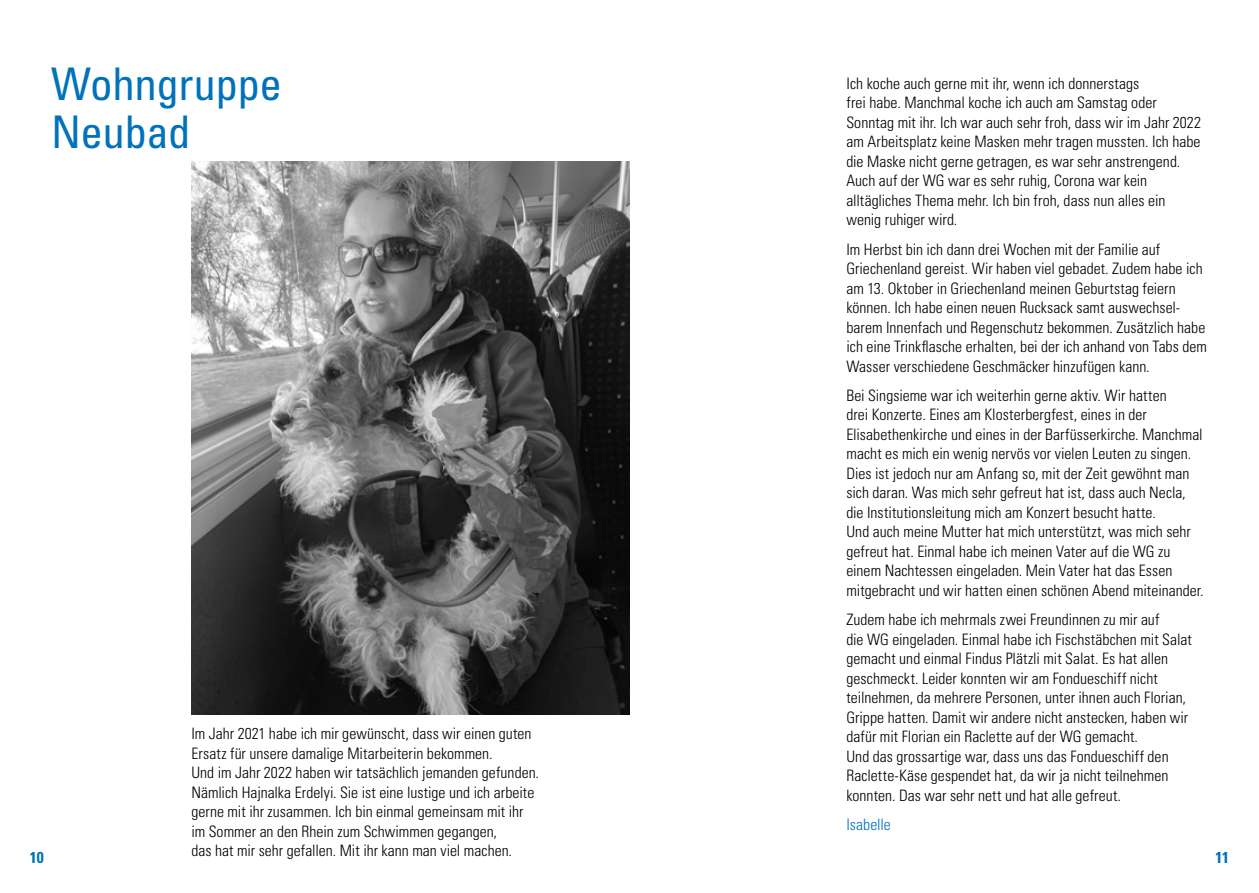
<style>
.page{position:relative;width:1259px;height:893px;background:#fff}
.page>*{position:absolute;margin:0;border:0;box-sizing:border-box;transform-origin:0 0}
.t1{font:condensed 45px/48px "Univers";letter-spacing:-.01em;color:#0072bc}
.t2{font:300 condensed 15.75px/19.5px "Univers";color:#000}
.t3{font:300 condensed 15.75px "Univers";color:#0072bc}
.t4{font:700 condensed 15.75px "Univers";color:#0072bc}
</style>
<div class="page">
<img style="left:191px;top:162px;width:438px;height:552px">
<h1 class="t1" style="left:51px;top:59px;width:233px">Wohngruppe<br>Neubad</h1>
<p class="t2" style="left:846px;top:73px;width:356px">Ich koche auch gerne mit ihr, wenn ich donnerstags<br>frei habe. Manchmal koche ich auch am Samstag oder Sonntag mit ihr. Ich war auch sehr froh, dass wir im Jahr 2022 am Arbeitsplatz keine Masken mehr tragen mussten. Ich habe die Maske nicht gerne getragen, es war sehr anstrengend.<br>Auch auf der WG war es sehr ruhig, Corona war kein alltägliches Thema mehr. Ich bin froh, dass nun alles ein wenig ruhiger wird.</p>
<p class="t2" style="left:846px;top:239px;width:362px">Im Herbst bin ich dann drei Wochen mit der Familie auf Griechenland gereist. Wir haben viel gebadet. Zudem habe ich am 13. Oktober in Griechenland meinen Geburtstag feiern können. Ich habe einen neuen Rucksack samt auswechsel&shy;barem Innenfach und Regenschutz bekommen. Zusätzlich habe ich eine Trinkflasche erhalten, bei der ich anhand von Tabs dem Wasser verschiedene Geschmäcker hinzufügen kann.</p>
<p class="t2" style="left:846px;top:385px;width:359px">Bei Singsieme war ich weiterhin gerne aktiv. Wir hatten<br>drei Konzerte. Eines am Klosterbergfest, eines in der Elisabethenkirche und eines in der Barfüsserkirche. Manchmal macht es mich ein wenig nervös vor vielen Leuten zu singen.<br>Dies ist jedoch nur am Anfang so, mit der Zeit gewöhnt man sich daran. Was mich sehr gefreut hat ist, dass auch Necla, die Institutionsleitung mich am Konzert besucht hatte.<br>Und auch meine Mutter hat mich unterstützt, was mich sehr gefreut hat. Einmal habe ich meinen Vater auf die WG zu einem Nachtessen eingeladen. Mein Vater hat das Essen mitgebracht und wir hatten einen schönen Abend miteinander.</p>
<p class="t2" style="left:846px;top:609px;width:347px">Zudem habe ich mehrmals zwei Freundinnen zu mir auf<br>die WG eingeladen. Einmal habe ich Fischstäbchen mit Salat gemacht und einmal Findus Plätzli mit Salat. Es hat allen geschmeckt. Leider konnten wir am Fondueschiff nicht teilnehmen, da mehrere Personen, unter ihnen auch Florian, Grippe hatten. Damit wir andere nicht anstecken, haben wir dafür mit Florian ein Raclette auf der WG gemacht.<br>Und das grossartige war, dass uns das Fondueschiff den Raclette-Käse gespendet hat, da wir ja nicht teilnehmen konnten. Das war sehr nett und hat alle gefreut.</p>
<p class="t3" style="left:846px;top:815px;width:46px">Isabelle</p>
<p class="t2" style="left:191px;top:724px;width:349px">Im Jahr 2021 habe ich mir gewünscht, dass wir einen guten Ersatz für unsere damalige Mitarbeiterin bekommen.<br>Und im Jahr 2022 haben wir tatsächlich jemanden gefunden.<br>Nämlich Hajnalka Erdelyi. Sie ist eine lustige und ich arbeite gerne mit ihr zusammen. Ich bin einmal gemeinsam mit ihr im Sommer an den Rhein zum Schwimmen gegangen,<br>das hat mir sehr gefallen. Mit ihr kann man viel machen.</p>
<p class="t4" style="left:30px;top:847px;width:15px">10</p>
<p class="t4" style="left:1215px;top:847px;width:15px">11</p>
</div>
